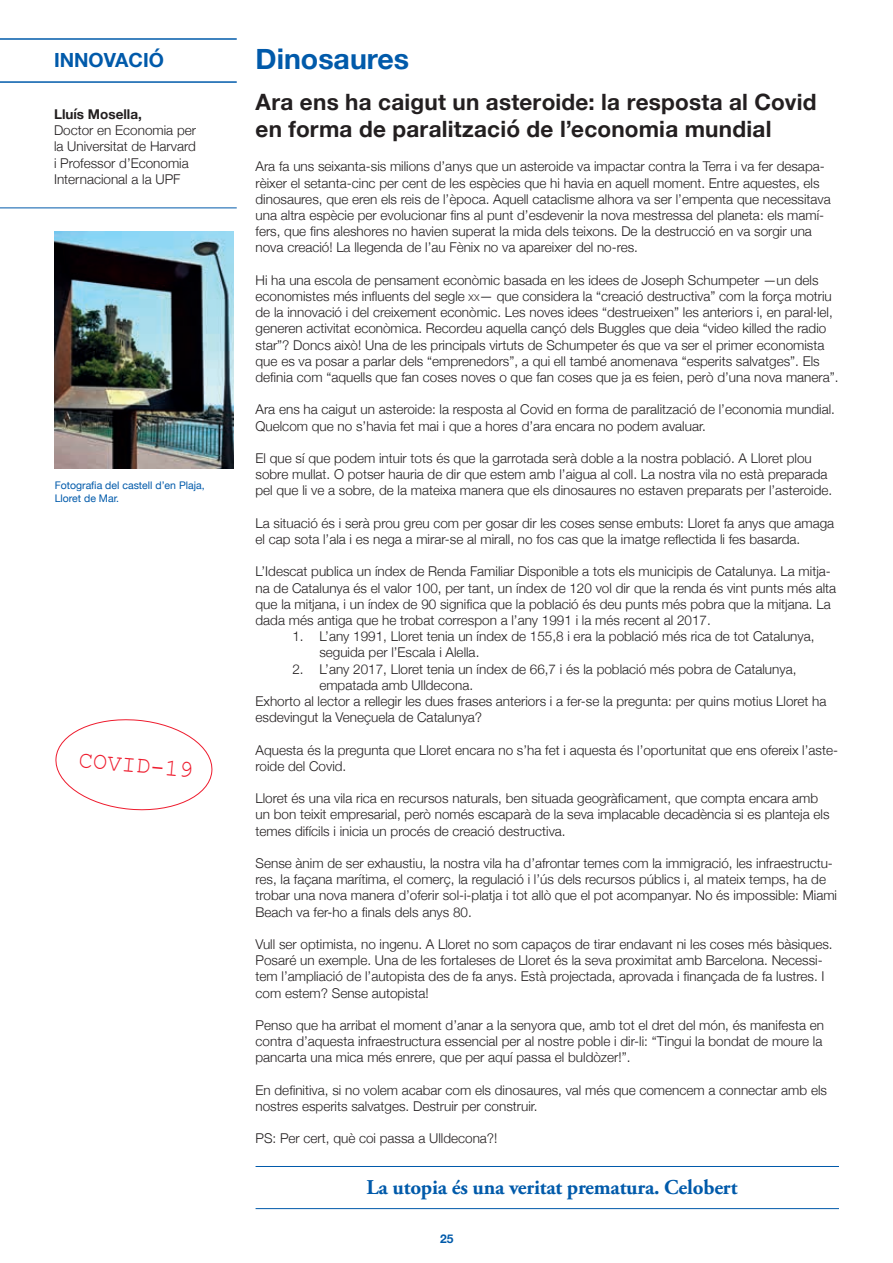
<style>
.page{position:relative;width:893px;height:1263px;background:#fff}
.page>*{position:absolute;margin:0;border:0;box-sizing:border-box;transform-origin:0 0}
.t1{font:700 28.5px "Helvetica Neue";color:#015aaa}
.t2{font:24px "Courier New";color:#ee1b2d}
.t3{font:700 22.5px/27px "Helvetica Neue";letter-spacing:.01em;color:#231f20}
.t4{font:700 21px "Adobe Garamond Pro";letter-spacing:-.01em;color:#015aaa}
.t5{font:700 19.5px "Helvetica Neue";color:#015aaa}
.t6{font:300 13.5px/16.2px "Helvetica Neue";color:#231f20}
.t7{font:700 13.5px "Helvetica Neue";color:#231f20}
.t8{font:700 12px "Helvetica Neue";color:#015aaa}
.t9{font:10.5px/12.6px "Helvetica Neue";color:#015aaa}
.s1{font-size:9.45px}
</style>
<div class="page">
<hr style="left:0;top:38px;width:237px;height:2px;background:#015aaa">
<hr style="left:0;top:81px;width:237px;height:2px;background:#015aaa">
<hr style="left:0;top:208px;width:237px;height:1px;background:#015aaa">
<hr style="left:256px;top:1166px;width:583px;height:1px;background:#015aaa">
<hr style="left:256px;top:1208px;width:583px;height:1px;background:#015aaa">
<img style="left:55px;top:232px;width:179px;height:236px">
<svg style="left:55px;top:719px;width:158px;height:92px"></svg>
<h3 class="t5" style="left:54px;top:45px;width:111px">INNOVACIÓ</h3>
<h1 class="t1" style="left:256px;top:37px;width:155px">Dinosaures</h1>
<h3 class="t3" style="left:256px;top:89px;width:562px">Ara ens ha caigut un asteroide: la resposta al Covid en forma de paralització de l’economia mundial</h3>
<p class="t7" style="left:54px;top:103px;width:89px">Lluís Mosella,</p>
<p class="t6" style="left:54px;top:121px;width:144px">Doctor en Economia per la Universitat de Harvard i Professor d’Economia<br>Internacional a la UPF</p>
<p class="t6" style="left:256px;top:157px;width:577px">Ara fa uns seixanta-sis milions d’anys que un asteroide va impactar contra la Terra i va fer desapa&shy;rèixer el setanta-cinc per cent de les espècies que hi havia en aquell moment. Entre aquestes, els dinosaures, que eren els reis de l’època. Aquell cataclisme alhora va ser l’empenta que necessitava una altra espècie per evolucionar fins al punt d’esdevenir la nova mestressa del planeta: els mamí&shy;fers, que fins aleshores no havien superat la mida dels teixons. De la destrucció en va sorgir una nova creació! La llegenda de l’au Fènix no va apareixer del no-res.</p>
<p class="t6" style="left:256px;top:271px;width:584px">Hi ha una escola de pensament econòmic basada en les idees de Joseph Schumpeter —un dels economistes més influents del segle <span class="s1">xx</span>— que considera la “creació destructiva” com la força motriu de la innovació i del creixement econòmic. Les noves idees “destrueixen” les anteriors i, en paral·lel, generen activitat econòmica. Recordeu aquella cançó dels Buggles que deia “video killed the radio star”? Doncs això! Una de les principals virtuts de Schumpeter és que va ser el primer economista que es va posar a parlar dels “emprenedors”, a qui ell també anomenava “esperits salvatges”. Els definia com “aquells que fan coses noves o que fan coses que ja es feien, però d’una nova manera”.</p>
<p class="t6" style="left:256px;top:400px;width:581px">Ara ens ha caigut un asteroide: la resposta al Covid en forma de paralització de l’economia mundial.<br>Quelcom que no s’havia fet mai i que a hores d’ara encara no podem avaluar.</p>
<p class="t6" style="left:256px;top:449px;width:578px">El que sí que podem intuir tots és que la garrotada serà doble a la nostra població. A Lloret plou sobre mullat. O potser hauria de dir que estem amb l’aigua al coll. La nostra vila no està preparada pel que li ve a sobre, de la mateixa manera que els dinosaures no estaven preparats per l’asteroide.</p>
<p class="t6" style="left:256px;top:514px;width:580px">La situació és i serà prou greu com per gosar dir les coses sense embuts: Lloret fa anys que amaga el cap sota l’ala i es nega a mirar-se al mirall, no fos cas que la imatge reflectida li fes basarda.</p>
<p class="t6" style="left:256px;top:562px;width:582px">L’Idescat publica un índex de Renda Familiar Disponible a tots els municipis de Catalunya. La mitja&shy;na de Catalunya és el valor 100, per tant, un índex de 120 vol dir que la renda és vint punts més alta que la mitjana, i un índex de 90 significa que la població és deu punts més pobra que la mitjana. La dada més antiga que he trobat correspon a l’any 1991 i la més recent al 2017.</p>
<p class="t6" style="left:319px;top:627px;width:497px;text-indent:-27px">1. L’any 1991, Lloret tenia un índex de 155,8 i era la població més rica de tot Catalunya, seguida per l’Escala i Alella.</p>
<p class="t6" style="left:292px;top:660px;width:506px">2. L’any 2017, Lloret tenia un índex de 66,7 i és la població més pobra de Catalunya,</p>
<p class="t6" style="left:319px;top:676px;width:155px">empatada amb Ulldecona.</p>
<p class="t6" style="left:256px;top:692px;width:572px">Exhorto al lector a rellegir les dues frases anteriors i a fer-se la pregunta: per quins motius Lloret ha</p>
<p class="t6" style="left:256px;top:708px;width:228px">esdevingut la Veneçuela de Catalunya?</p>
<p class="t6" style="left:256px;top:741px;width:584px">Aquesta és la pregunta que Lloret encara no s’ha fet i aquesta és l’oportunitat que ens ofereix l’aste&shy;roide del Covid.</p>
<p class="t6" style="left:256px;top:789px;width:575px">Lloret és una vila rica en recursos naturals, ben situada geogràficament, que compta encara amb un bon teixit empresarial, però només escaparà de la seva implacable decadència si es planteja els temes difícils i inicia un procés de creació destructiva.</p>
<p class="t6" style="left:256px;top:854px;width:583px">Sense ànim de ser exhaustiu, la nostra vila ha d’afrontar temes com la immigració, les infraestructu&shy;res, la façana marítima, el comerç, la regulació i l’ús dels recursos públics i, al mateix temps, ha de trobar una nova manera d’oferir sol-i-platja i tot allò que el pot acompanyar. No és impossible: Miami Beach va fer-ho a finals dels anys 80.</p>
<p class="t6" style="left:256px;top:935px;width:579px">Vull ser optimista, no ingenu. A Lloret no som capaços de tirar endavant ni les coses més bàsiques.<br>Posaré un exemple. Una de les fortaleses de Lloret és la seva proximitat amb Barcelona. Necessi&shy;tem l’ampliació de l’autopista des de fa anys. Està projectada, aprovada i finançada de fa lustres. I com estem? Sense autopista!</p>
<p class="t6" style="left:256px;top:1016px;width:570px">Penso que ha arribat el moment d’anar a la senyora que, amb tot el dret del món, és manifesta en contra d’aquesta infraestructura essencial per al nostre poble i dir-li: “Tingui la bondat de moure la pancarta una mica més enrere, que per aquí passa el buldòzer!”.</p>
<p class="t6" style="left:256px;top:1081px;width:573px">En definitiva, si no volem acabar com els dinosaures, val més que comencem a connectar amb els nostres esperits salvatges. Destruir per construir.</p>
<p class="t6" style="left:256px;top:1129px;width:243px">PS: Per cert, què coi passa a Ulldecona?!</p>
<p class="t9" style="left:55px;top:480px;width:151px">Fotografia del castell d’en Plaja,<br>Lloret de Mar.</p>
<h2 class="t2" style="left:80px;top:745px;width:117px;rotate:5deg">COVID-19</h2>
<h3 class="t4" style="left:367px;top:1175px;width:372px">La utopia és una veritat prematura. Celobert</h3>
<p class="t8" style="left:440px;top:1229px;width:15px">25</p>
</div>
